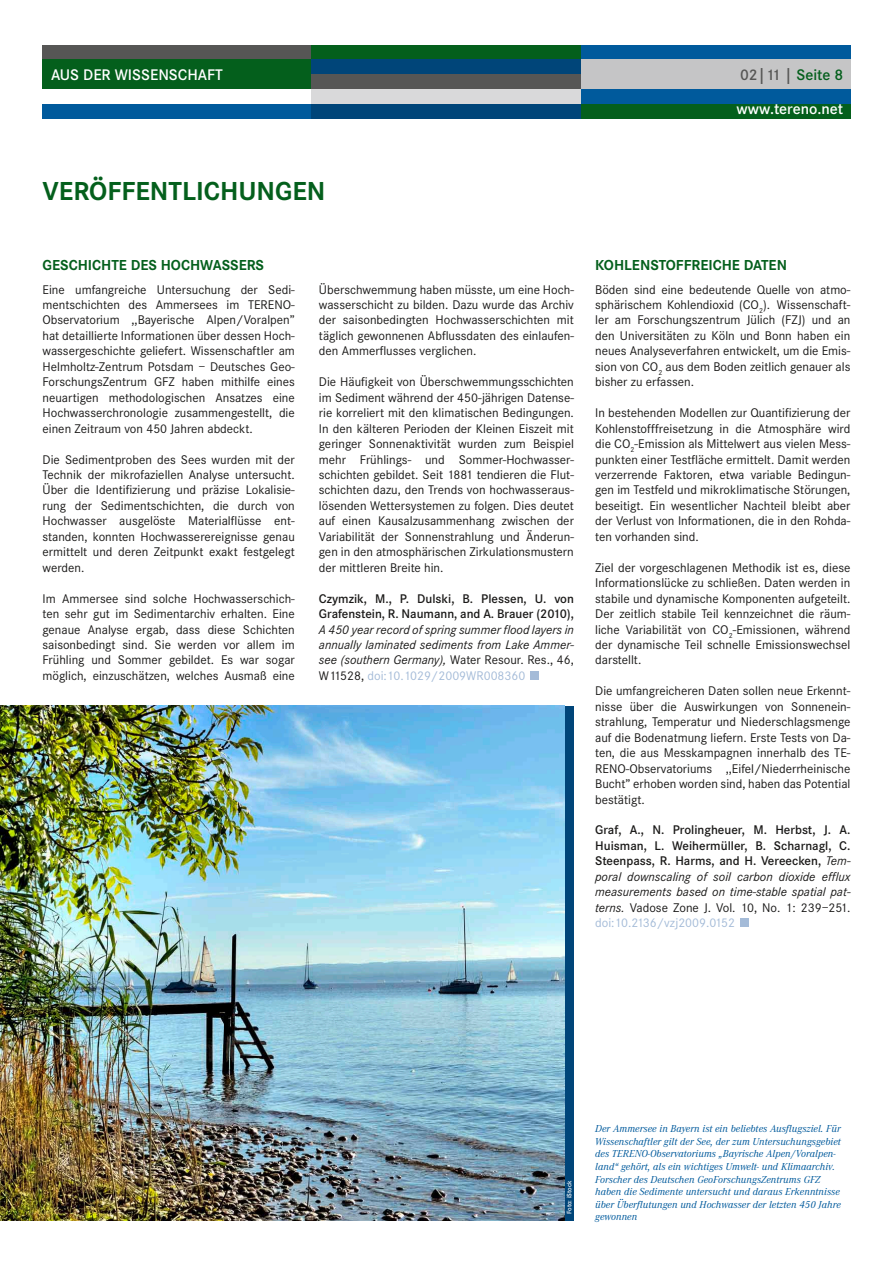
<style>
.page{position:relative;width:893px;height:1263px;background:#fff}
.page>*{position:absolute;margin:0;border:0;box-sizing:border-box;transform-origin:0 0}
.Über_groß{font:700 27px "Corporate S";color:#045f1c}
.t1{font:600 15.9px "Corporate S";color:#fff}
.t2{font:600 15.9px "Corporate S";color:#565655}
.Meldung_V2{font:700 15px "Corporate S";color:#045f1c}
.Fließ_block{font:13.05px/15.5px "Corporate S";color:#1a1918;text-align:justify}
.Fließ_block-2{font:600 13.05px/15.5px "Corporate S";color:#1a1918;text-align:justify}
.Fließ_block-3{font:italic 13.05px/15.5px "Corporate S";color:#1a1918;text-align:justify}
.BU{font:italic 10.5px/12.6px "Corporate A";letter-spacing:.005em;color:#005a9c}
.Bildnachweis{font:600 6.75px "Corporate S";letter-spacing:-.01em;color:#fff}
.s1{color:#045f1c}
.s2{font-weight:600;font-style:normal}
.s3{font-style:normal}
.s4{font-style:normal;color:#a4bbd8}
.s5{font-weight:400;font-style:italic}
.s6{font-weight:400}
.s7{font-weight:400;color:#a4bbd8}
</style>
<div class="page">
<div style="left:43px;top:45px;width:269px;height:15px;background:#565655"></div>
<div style="left:43px;top:60px;width:269px;height:14px;background:#045f1c"></div>
<div style="left:43px;top:74px;width:269px;height:15px;background:#045f1c"></div>
<div style="left:43px;top:104px;width:269px;height:15px;background:#005a9c"></div>
<div style="left:312px;top:45px;width:269px;height:15px;background:#045f1c"></div>
<div style="left:312px;top:74px;width:269px;height:15px;background:#565655"></div>
<div style="left:312px;top:89px;width:269px;height:15px;background:#d9d9da"></div>
<div style="left:312px;top:104px;width:269px;height:15px;background:#004579"></div>
<div style="left:581px;top:45px;width:269px;height:15px;background:#005a9c"></div>
<div style="left:581px;top:60px;width:269px;height:14px;background:#c5c5c6"></div>
<div style="left:312px;top:60px;width:269px;height:14px;background:#004579"></div>
<div style="left:581px;top:74px;width:269px;height:15px;background:#c5c5c6"></div>
<div style="left:581px;top:89px;width:269px;height:15px;background:#005a9c"></div>
<div style="left:581px;top:104px;width:269px;height:15px;background:#045f1c"></div>
<div style="left:564px;top:706px;width:10px;height:514px;background:#004579"></div>
<img style="left:0;top:706px;width:564px;height:514px">
<div style="left:530px;top:671px;width:9px;height:9px;background:#a4bbd8"></div>
<div style="left:740px;top:918px;width:9px;height:9px;background:#a4bbd8"></div>
<p class="t1" style="left:51px;top:66px;width:173px">AUS DER WISSENSCHAFT</p>
<p class="t2" style="left:740px;top:66px;width:105px">02|11 | <span class="s1">Seite 8</span></p>
<p class="t1" style="left:737px;top:100px;width:108px">www.tereno.net</p>
<p class="Über_groß" style="left:43px;top:176px;width:285px">VERÖFFENTLICHUNGEN</p>
<p class="Meldung_V2" style="left:43px;top:257px;width:223px">GESCHICHTE DES HOCHWASSERS</p>
<p class="Fließ_block" style="left:43px;top:282px;width:254px">Eine umfangreiche Untersuchung der Sedi&shy;mentschichten des Ammersees im TERENO-Observatorium ,,Bayerische Alpen/Voralpen” hat detaillierte Informationen über dessen Hoch&shy;wassergeschichte geliefert. Wissenschaftler am Helmholtz-Zentrum Potsdam – Deutsches Geo-ForschungsZentrum GFZ haben mithilfe eines neuartigen methodologischen Ansatzes eine Hochwasserchronologie zusammengestellt, die einen Zeitraum von 450 Jahren abdeckt.</p>
<p class="Fließ_block" style="left:43px;top:452px;width:254px">Die Sedimentproben des Sees wurden mit der Technik der mikrofaziellen Analyse untersucht.<br>Über die Identifizierung und präzise Lokalisie&shy;rung der Sedimentschichten, die durch von Hochwasser ausgelöste Materialflüsse ent&shy;standen, konnten Hochwasserereignisse genau ermittelt und deren Zeitpunkt exakt festgelegt werden.</p>
<p class="Fließ_block" style="left:43px;top:591px;width:254px">Im Ammersee sind solche Hochwasserschich&shy;ten sehr gut im Sedimentarchiv erhalten. Eine genaue Analyse ergab, dass diese Schichten saisonbedingt sind. Sie werden vor allem im Frühling und Sommer gebildet. Es war sogar möglich, einzuschätzen, welches Ausmaß eine</p>
<p class="Fließ_block" style="left:319px;top:282px;width:256px">Überschwemmung haben müsste, um eine Hoch&shy;wasserschicht zu bilden. Dazu wurde das Archiv der saisonbedingten Hochwasserschichten mit täglich gewonnenen Abflussdaten des einlaufen&shy;den Ammerflusses verglichen.</p>
<p class="Fließ_block" style="left:319px;top:374px;width:256px">Die Häufigkeit von Überschwemmungsschichten im Sediment während der 450-jährigen Datense&shy;rie korreliert mit den klimatischen Bedingungen.<br>In den kälteren Perioden der Kleinen Eiszeit mit geringer Sonnenaktivität wurden zum Beispiel mehr Frühlings- und Sommer-Hochwasser&shy;schichten gebildet. Seit 1881 tendieren die Flut&shy;schichten dazu, den Trends von hochwasseraus&shy;lösenden Wettersystemen zu folgen. Dies deutet auf einen Kausalzusammenhang zwischen der Variabilität der Sonnenstrahlung und Änderun&shy;gen in den atmosphärischen Zirkulationsmustern der mittleren Breite hin.</p>
<p class="Fließ_block-3" style="left:319px;top:591px;width:257px"><span class="s2">Czymzik, M., P. Dulski, B. Plessen, U. von Grafenstein, R. Naumann, and A. Brauer (2010), </span>A 450 year record of spring summer flood layers in annually laminated sediments from Lake Ammer&shy;see (southern Germany), <span class="s3">Water Resour. Res., 46, W11528,</span> <span class="s4">doi:10.1029/2009WR008360</span></p>
<p class="Meldung_V2" style="left:595px;top:257px;width:193px">KOHLENSTOFFREICHE DATEN</p>
<p class="Fließ_block" style="left:595px;top:282px;width:257px">Böden sind eine bedeutende Quelle von atmo&shy;sphärischem Kohlendioxid (CO<sub>2</sub>). Wissenschaft&shy;ler am Forschungszentrum Jülich (FZJ) und an den Universitäten zu Köln und Bonn haben ein neues Analyseverfahren entwickelt, um die Emis&shy;sion von CO<sub>2</sub> aus dem Boden zeitlich genauer als bisher zu erfassen.</p>
<p class="Fließ_block" style="left:595px;top:405px;width:257px">In bestehenden Modellen zur Quantifizierung der Kohlenstofffreisetzung in die Atmosphäre wird die CO<sub>2</sub>-Emission als Mittelwert aus vielen Mess&shy;punkten einer Testfläche ermittelt. Damit werden verzerrende Faktoren, etwa variable Bedingun&shy;gen im Testfeld und mikroklimatische Störungen, beseitigt. Ein wesentlicher Nachteil bleibt aber der Verlust von Informationen, die in den Rohda&shy;ten vorhanden sind.</p>
<p class="Fließ_block" style="left:595px;top:560px;width:257px">Ziel der vorgeschlagenen Methodik ist es, diese Informationslücke zu schließen. Daten werden in stabile und dynamische Komponenten aufgeteilt.<br>Der zeitlich stabile Teil kennzeichnet die räum&shy;liche Variabilität von CO<sub>2</sub>-Emissionen, während der dynamische Teil schnelle Emissionswechsel darstellt.</p>
<p class="Fließ_block" style="left:595px;top:683px;width:257px">Die umfangreicheren Daten sollen neue Erkennt&shy;nisse über die Auswirkungen von Sonnenein&shy;strahlung, Temperatur und Niederschlagsmenge auf die Bodenatmung liefern. Erste Tests von Da&shy;ten, die aus Messkampagnen innerhalb des TE-RENO-Observatoriums ,,Eifel/Niederrheinische Bucht” erhoben worden sind, haben das Potential bestätigt.</p>
<p class="Fließ_block-2" style="left:595px;top:822px;width:257px">Graf, A., N. Prolingheuer, M. Herbst, J. A.<br>Huisman, L. Weihermüller, B. Scharnagl, C.<br>Steenpass, R. Harms, and H. Vereecken, <span class="s5">Tem&shy;poral downscaling of soil carbon dioxide efflux measurements based on time-stable spatial pat&shy;terns.</span> <span class="s6">Vadose Zone J. Vol. 10, No. 1: 239–251. </span><span class="s7">doi:10.2136/vzj2009.0152</span></p>
<p class="Bildnachweis" style="left:565px;top:1214px;width:35px;rotate:-90deg">Foto: iStock</p>
<p class="BU" style="left:595px;top:1122px;width:247px">Der Ammersee in Bayern ist ein beliebtes Ausflugsziel. Für Wissenschaftler gilt der See, der zum Untersuchungsgebiet des TERENO-Observatoriums „Bayrische Alpen/Voralpen&shy;land“ gehört, als ein wichtiges Umwelt- und Klimaarchiv.<br>Forscher des Deutschen GeoForschungsZentrums GFZ haben die Sedimente untersucht und daraus Erkenntnisse über Überflutungen und Hochwasser der letzten 450 Jahre gewonnen</p>
</div>
